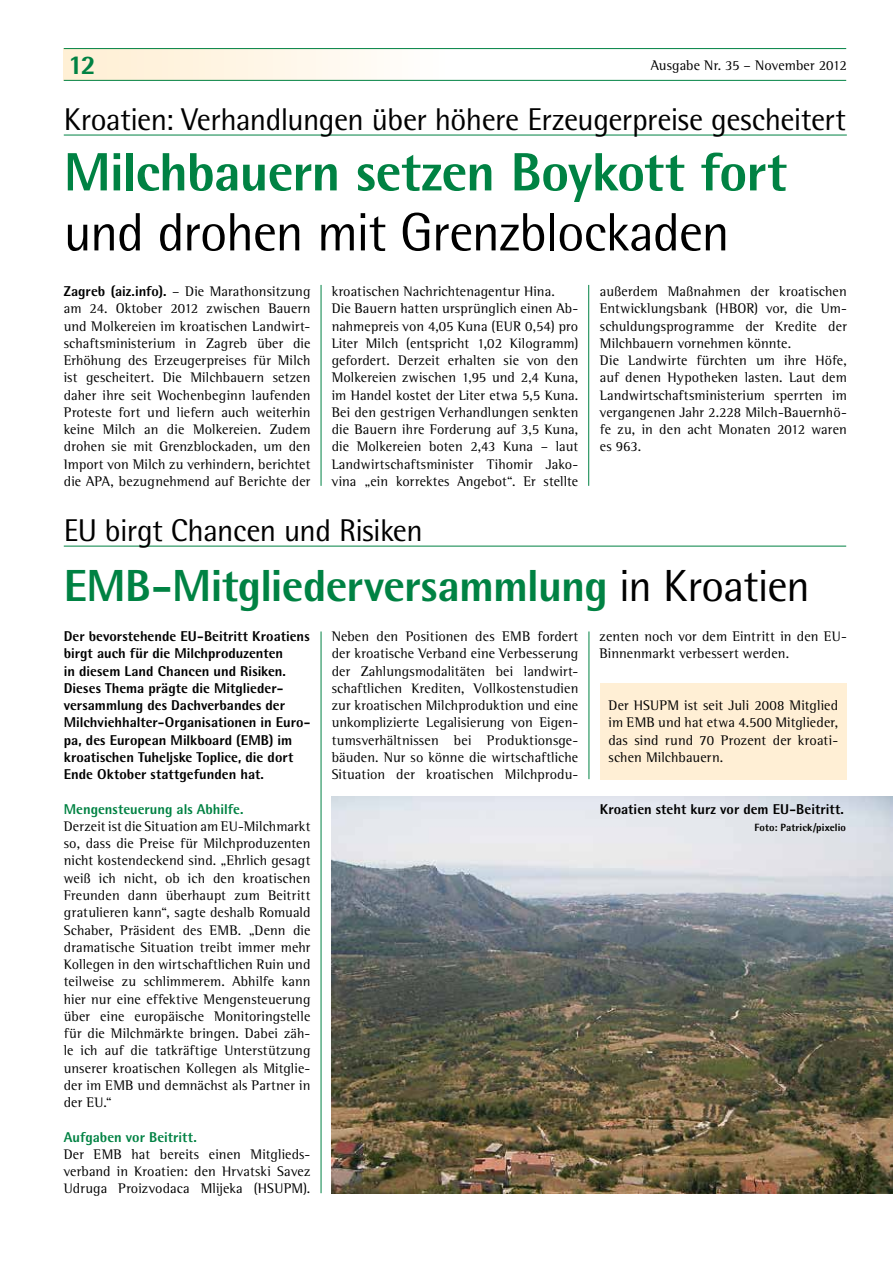
<style>
.page{position:relative;width:893px;height:1263px;background:#fff}
.page>*{position:absolute;margin:0;border:0;box-sizing:border-box;transform-origin:0 0}
.t1{font:800 54px "Agfa Rotis Semisans";letter-spacing:-.02em;color:#008243}
.t2{font:54px "Agfa Rotis Semisans";letter-spacing:-.02em;color:#000}
.t3{font:800 45px "Agfa Rotis Semisans";letter-spacing:-.015em;color:#008243}
.t4{font:31.5px "Agfa Rotis Semisans";letter-spacing:-.015em;color:#000}
.t5{font:800 27px "Agfa Rotis Semisans";color:#008243}
.t6{font:14.25px/17.2px "Agfa Rotis Semi Serif";letter-spacing:.01em;color:#000;text-align:justify}
.t7{font:800 14.25px/17.2px "Agfa Rotis Semisans";color:#000}
.t8{font:800 14.25px "Agfa Rotis Semisans";color:#008243}
.t9{font:800 10.5px "Agfa Rotis Semisans";letter-spacing:.01em;color:#000}
.s1{font-family:"Agfa Rotis Semisans";font-weight:800}
.s2{font-weight:400;color:#000}
</style>
<div class="page">
<div style="left:64px;top:49px;width:783px;height:31px;background:linear-gradient(to right,#fff2dd,#fff)"></div>
<hr style="left:64px;top:48px;width:782px;height:1px;background:#008243">
<hr style="left:64px;top:80px;width:782px;height:1px;background:#008243">
<hr style="left:64px;top:546px;width:782px;height:1px;background:#008243">
<div style="left:600px;top:683px;width:247px;height:96px;background:#ffefd5"></div>
<img style="left:332px;top:796px;width:561px;height:397px">
<hr style="left:321px;top:631px;width:1px;height:562px;background:#008243">
<hr style="left:589px;top:631px;width:1px;height:148px;background:#008243">
<hr style="left:64px;top:135px;width:783px;height:1px;background:#008243">
<hr style="left:321px;top:285px;width:1px;height:201px;background:#008243">
<hr style="left:588px;top:285px;width:1px;height:201px;background:#008243">
<h3 class="t5" style="left:68px;top:47px;width:29px">12</h3>
<p class="t6" style="left:651px;top:57px;width:197px">Ausgabe Nr. 35 – November 2012</p>
<h3 class="t4" style="left:64px;top:101px;width:784px">Kroatien: Verhandlungen über höhere Erzeugerpreise gescheitert</h3>
<h1 class="t1" style="left:64px;top:138px;width:725px">Milchbauern setzen Boykott fort</h1>
<h1 class="t2" style="left:64px;top:200px;width:667px">und drohen mit Grenzblockaden</h1>
<p class="t6" style="left:332px;top:283px;width:248px;text-align:left">kroatischen Nachrichtenagentur Hina.<br>Die Bauern hatten ursprünglich einen Ab&shy;nahmepreis von 4,05 Kuna (EUR 0,54) pro Liter Milch (entspricht 1,02 Kilogramm) gefordert. Derzeit erhalten sie von den Molkereien zwischen 1,95 und 2,4 Kuna, im Handel kostet der Liter etwa 5,5 Kuna.<br>Bei den gestrigen Verhandlungen senkten die Bauern ihre Forderung auf 3,5 Kuna, die Molkereien boten 2,43 Kuna – laut Landwirtschaftsminister Tihomir Jako&shy;vina „ein korrektes Angebot“. Er stellte</p>
<p class="t6" style="left:600px;top:283px;width:248px;text-align:left">außerdem Maßnahmen der kroatischen Entwicklungsbank (HBOR) vor, die Um&shy;schuldungsprogramme der Kredite der Milchbauern vornehmen könnte.<br>Die Landwirte fürchten um ihre Höfe, auf denen Hypotheken lasten. Laut dem Landwirtschaftsministerium sperrten im vergangenen Jahr 2.228 Milch-Bauernhö&shy;fe zu, in den acht Monaten 2012 waren es 963.</p>
<p class="t6" style="left:64px;top:283px;width:248px"><span class="s1">Zagreb (aiz.info).</span> – Die Marathonsitzung am 24. Oktober 2012 zwischen Bauern und Molkereien im kroatischen Landwirt&shy;schaftsministerium in Zagreb über die Erhöhung des Erzeugerpreises für Milch ist gescheitert. Die Milchbauern setzen daher ihre seit Wochenbeginn laufenden Proteste fort und liefern auch weiterhin keine Milch an die Molkereien. Zudem drohen sie mit Grenzblockaden, um den Import von Milch zu verhindern, berichtet die APA, bezugnehmend auf Berichte der</p>
<h3 class="t4" style="left:64px;top:512px;width:360px">EU birgt Chancen und Risiken</h3>
<h2 class="t3" style="left:64px;top:558px;width:748px">EMB-Mitgliederversammlung <span class="s2">in Kroatien</span></h2>
<p class="t7" style="left:64px;top:627px;width:248px">Der bevorstehende EU-Beitritt Kroatiens birgt auch für die Milchproduzenten<br>in diesem Land Chancen und Risiken.<br>Dieses Thema prägte die Mitglieder&shy;versammlung des Dachverbandes der Milchviehhalter-Organisationen in Euro&shy;pa, des European Milkboard (EMB) im kroatischen Tuheljske Toplice, die dort Ende Oktober stattgefunden hat.</p>
<p class="t8" style="left:64px;top:800px;width:181px">Mengensteuerung als Abhilfe.</p>
<p class="t6" style="left:64px;top:817px;width:248px">Derzeit ist die Situation am EU-Milchmarkt so, dass die Preise für Milchproduzenten nicht kostendeckend sind. „Ehrlich gesagt weiß ich nicht, ob ich den kroatischen Freunden dann überhaupt zum Beitritt gratulieren kann“, sagte deshalb Romuald Schaber, Präsident des EMB. „Denn die dramatische Situation treibt immer mehr Kollegen in den wirtschaftlichen Ruin und teilweise zu schlimmerem. Abhilfe kann hier nur eine effektive Mengensteuerung über eine europäische Monitoringstelle für die Milchmärkte bringen. Dabei zäh&shy;le ich auf die tatkräftige Unterstützung unserer kroatischen Kollegen als Mitglie&shy;der im EMB und demnächst als Partner in der EU.“</p>
<p class="t8" style="left:64px;top:1128px;width:135px">Aufgaben vor Beitritt.</p>
<p class="t6" style="left:64px;top:1145px;width:248px">Der EMB hat bereits einen Mitglieds&shy;verband in Kroatien: den Hrvatski Savez Udruga Proizvodaca Mlijeka (HSUPM).</p>
<p class="t6" style="left:332px;top:628px;width:248px">Neben den Positionen des EMB fordert der kroatische Verband eine Verbesserung der Zahlungsmodalitäten bei landwirt&shy;schaftlichen Krediten, Vollkostenstudien zur kroatischen Milchproduktion und eine unkomplizierte Legalisierung von Eigen&shy;tumsverhältnissen bei Produktionsge&shy;bäuden. Nur so könne die wirtschaftliche Situation der kroatischen Milchprodu-</p>
<p class="t6" style="left:600px;top:628px;width:249px">zenten noch vor dem Eintritt in den EU-<br>Binnenmarkt verbessert werden.</p>
<p class="t7" style="left:600px;top:800px;width:246px">Kroatien steht kurz vor dem EU-Beitritt.</p>
<p class="t9" style="left:754px;top:821px;width:93px">Foto: Patrick/pixelio</p>
<p class="t6" style="left:608px;top:697px;width:231px">Der HSUPM ist seit Juli 2008 Mitglied im EMB und hat etwa 4.500 Mitglieder, das sind rund 70 Prozent der kroati&shy;schen Milchbauern.</p>
</div>
